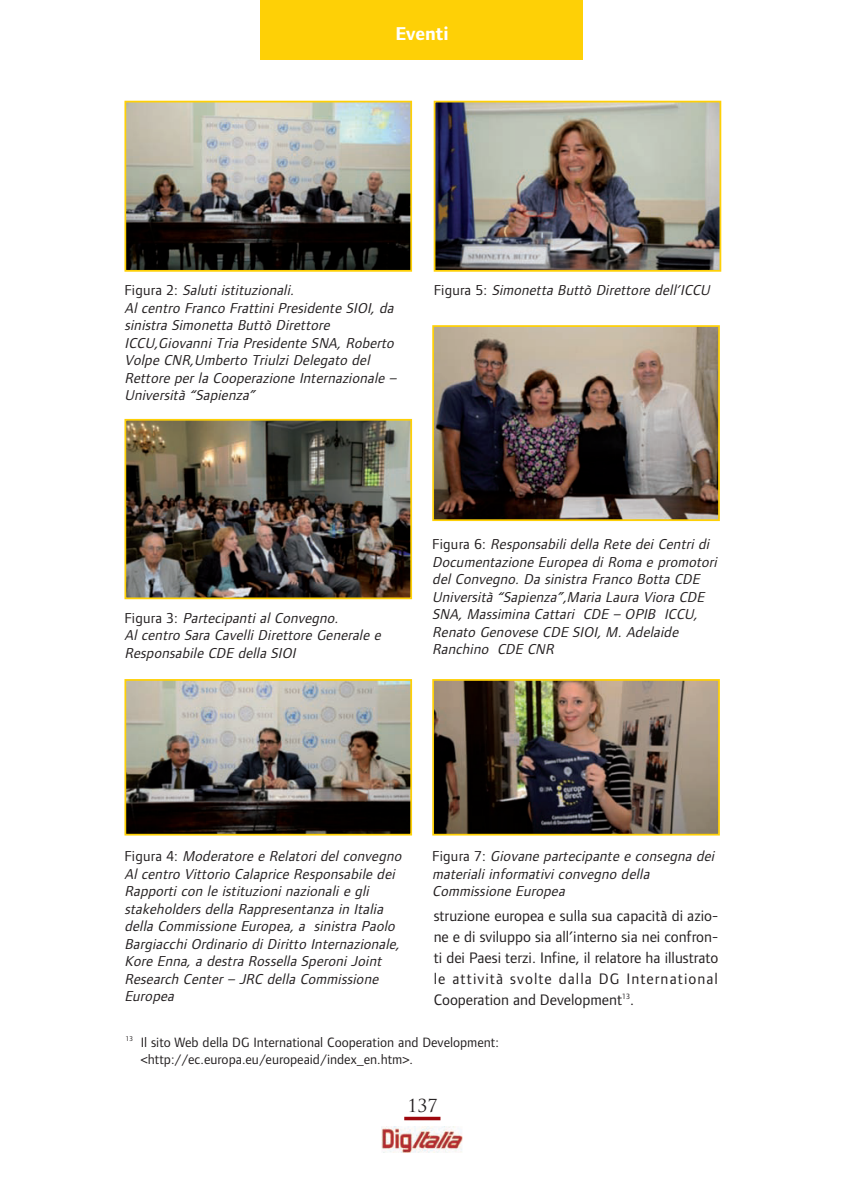
<style>
.page{position:relative;width:844px;height:1191px;background:#fff}
.page>*{position:absolute;margin:0;border:0;box-sizing:border-box;transform-origin:0 0}
.t1{font:700 19.25px "Foundry Form Sans";color:#fff}
.t2{font:17.5px "Trajan Pro";color:#231f20}
.t3{font:15.75px/21px "Foundry Form Sans";color:#231f20;text-align:justify}
.t4{font:italic 14.88px/17.5px "Foundry Form Sans";color:#231f20}
.t5{font:14px/17.5px "Foundry Form Sans";color:#231f20}
.s1{font-style:normal}
</style>
<div class="page">
<img style="left:381px;top:1126px;width:82px;height:26px">
<svg style="left:404px;top:1116px;width:36px;height:4px"></svg>
<div style="left:260px;top:0;width:323px;height:60px;background:#fed006"></div>
<img style="left:127px;top:104px;width:282px;height:165px">
<div style="left:124px;top:101px;width:288px;height:171px;border:2px solid #fed006"></div>
<img style="left:127px;top:422px;width:282px;height:174px">
<div style="left:124px;top:419px;width:288px;height:180px;border:2px solid #fed006"></div>
<img style="left:127px;top:682px;width:282px;height:150px">
<div style="left:124px;top:679px;width:288px;height:156px;border:2px solid #fed006"></div>
<img style="left:435px;top:682px;width:281px;height:150px">
<div style="left:432px;top:679px;width:287px;height:156px;border:2px solid #fed006"></div>
<img style="left:436px;top:104px;width:282px;height:165px">
<div style="left:433px;top:101px;width:288px;height:171px;border:2px solid #fed006"></div>
<img style="left:435px;top:328px;width:281px;height:190px">
<div style="left:432px;top:325px;width:287px;height:196px;border:2px solid #fed006"></div>
<p class="t1" style="left:395px;top:22px;width:55px">Eventi</p>
<p class="t4" style="left:124px;top:283px;width:276px"><span class="s1">F i g u r a 2 :</span> Saluti istituzionali.<br>Al centro Franco Frattini Presidente SIOI, da sinistra Simonetta Buttò Direttore ICCU,Giovanni Tria Presidente SNA, Roberto Volpe CNR,Umberto Triulzi Delegato del Rettore per la Cooperazione Internazionale – Università “Sapienza”</p>
<p class="t4" style="left:433px;top:283px;width:280px"><span class="s1">F i g u r a 5 :</span> Simonetta Buttò Direttore dell’ICCU</p>
<p class="t4" style="left:124px;top:610px;width:260px"><span class="s1">F i g u r a 3 :</span> Partecipanti al Convegno.<br>Al centro Sara Cavelli Direttore Generale e<br>Responsabile CDE della SIOI</p>
<p class="t4" style="left:432px;top:537px;width:289px"><span class="s1">F i g u r a 6 :</span> Responsabili della Rete dei Centri di Documentazione Europea di Roma e promotori del Convegno. Da sinistra Franco Botta CDE Università “Sapienza”,Maria Laura Viora CDE SNA, Massimina Cattari CDE – OPIB ICCU, Renato Genovese CDE SIOI, M. Adelaide Ranchino CDE CNR</p>
<p class="t4" style="left:124px;top:848px;width:281px"><span class="s1">F i g u r a 4 :</span> Moderatore e Relatori del convegno Al centro Vittorio Calaprice Responsabile dei Rapporti con le istituzioni nazionali e gli stakeholders della Rappresentanza in Italia della Commissione Europea, a sinistra Paolo Bargiacchi Ordinario di Diritto Internazionale, Kore Enna, a destra Rossella Speroni Joint Research Center – JRC della Commissione Europea</p>
<p class="t4" style="left:432px;top:848px;width:286px"><span class="s1">F i g u r a 7 :</span> Giovane partecipante e consegna dei materiali informativi convegno della<br>Commissione Europea</p>
<p class="t3" style="left:433px;top:907px;width:286px">struzione europea e sulla sua capacità di azio&shy;ne e di sviluppo sia all’interno sia nei confron&shy;ti dei Paesi terzi. Infine, il relatore ha illustrato le attività svolte dalla DG International Cooperation and Development<sup>13</sup>.</p>
<p class="t5" style="left:141px;top:1034px;width:359px;text-indent:-15px"><sup>13</sup> Il sito Web della DG International Cooperation and Development: &lt;http://ec.europa.eu/europeaid/index_en.htm&gt;.</p>
<p class="t2" style="left:407px;top:1096px;width:31px">137</p>
</div>
